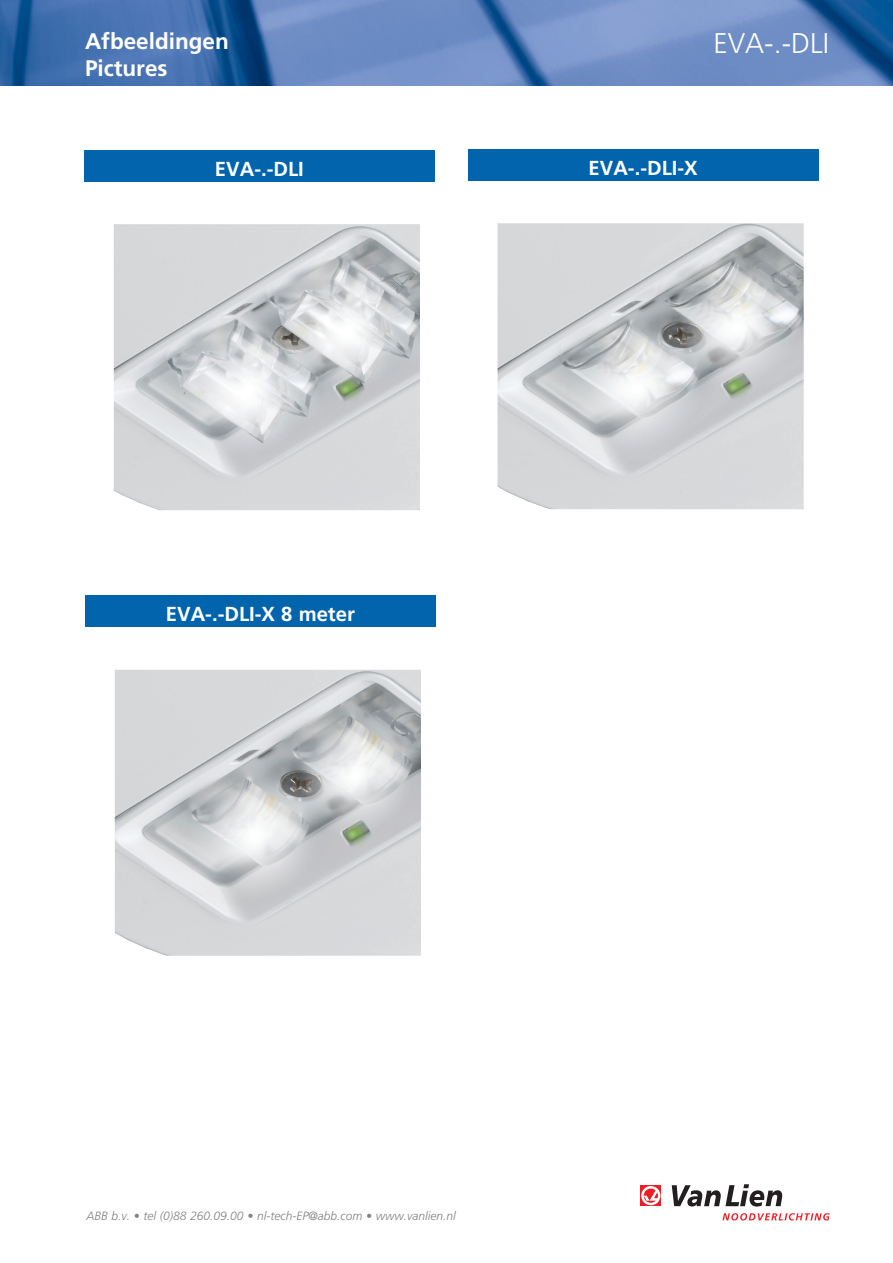
<style>
.page{position:relative;width:893px;height:1263px;background:#fff}
.page>*{position:absolute;margin:0;border:0;box-sizing:border-box;transform-origin:0 0}
.Normaal{font:300 28.5px "Frutiger LT Std";color:#fff}
.t1{font:700 22.5px/27px "Frutiger LT Std";color:#fff}
.Normaal-2{font:700 20.25px "Frutiger LT Std";color:#fff}
.t2{font:italic 300 12px "Frutiger LT Std";color:#808285}
</style>
<div class="page">
<img style="left:0;top:0;width:893px;height:85px">
<div style="left:640px;top:1185px;width:21px;height:21px;background:#ee1d23"></div>
<svg style="left:641px;top:1186px;width:19px;height:19px"></svg>
<svg style="left:672px;top:1184px;width:110px;height:22px"></svg>
<svg style="left:722px;top:1213px;width:108px;height:7px"></svg>
<div style="left:84px;top:150px;width:351px;height:32px;background:#0164ad"></div>
<img style="left:114px;top:224px;width:306px;height:286px">
<div style="left:468px;top:149px;width:351px;height:32px;background:#0164ad"></div>
<img style="left:497px;top:223px;width:307px;height:286px">
<div style="left:85px;top:595px;width:351px;height:32px;background:#0164ad"></div>
<img style="left:115px;top:670px;width:306px;height:286px">
<h2 class="t1" style="left:85px;top:28px;width:145px">Afbeeldingen<br>Pictures</h2>
<p class="Normaal" style="left:714px;top:27px;width:117px">EVA-.-DLI</p>
<p class="Normaal-2" style="left:215px;top:157px;width:90px">EVA-.-DLI</p>
<p class="Normaal-2" style="left:589px;top:156px;width:111px">EVA-.-DLI-X</p>
<p class="Normaal-2" style="left:166px;top:602px;width:191px">EVA-.-DLI-X 8 meter</p>
<p class="t2" style="left:87px;top:1209px;width:371px">ABB b.v. • tel (0)88 260.09.00 • nl-tech-EP@abb.com • www.vanlien.nl</p>
</div>
